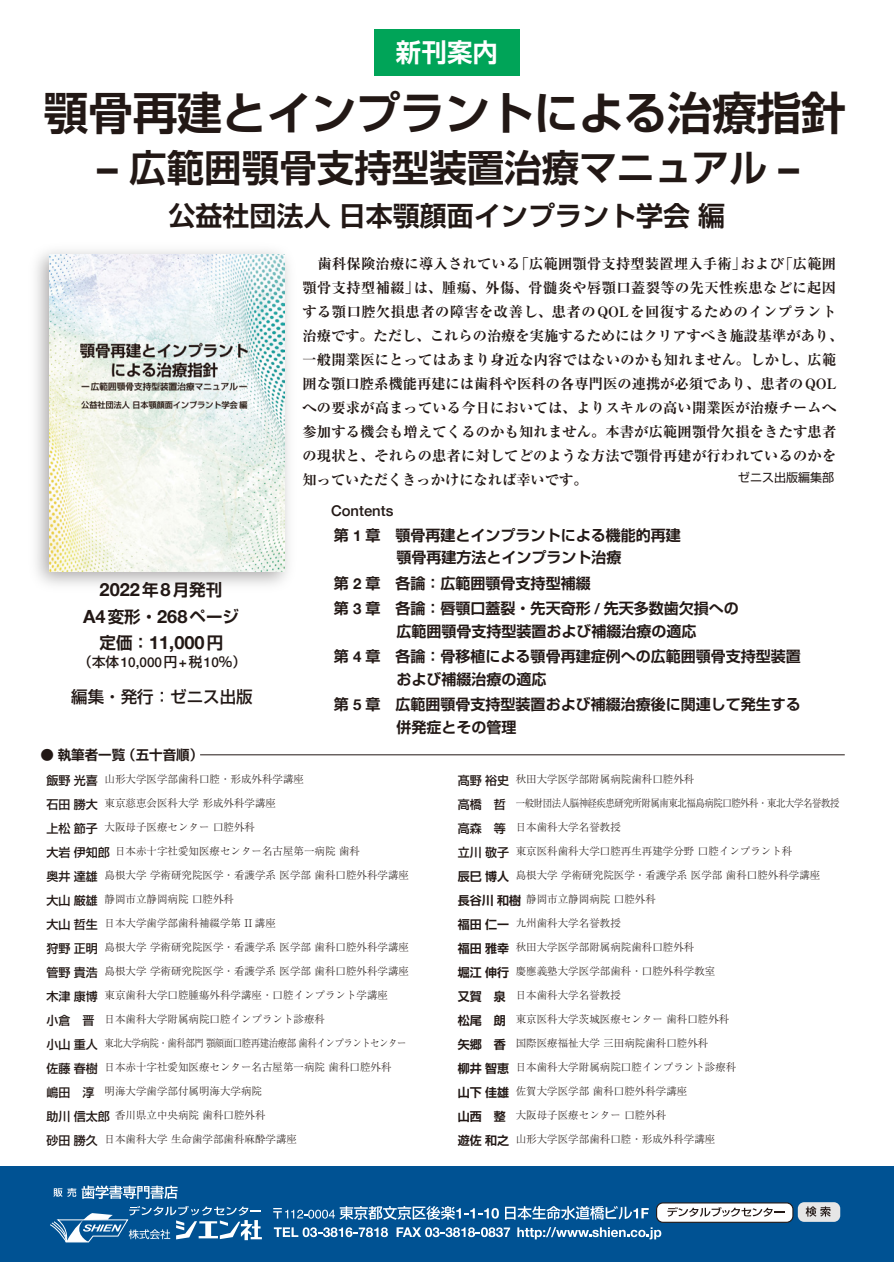
<style>
.page{position:relative;width:894px;height:1262px;background:#fff}
.page>*{position:absolute;margin:0;border:0;box-sizing:border-box;transform-origin:0 0}
.t1{font:700 45px "Shin Go Pro De";letter-spacing:-.01em;color:#221815}
.t2{font:700 37.5px "Shin Go Pro De";color:#221815}
.t3{font:700 27px "Shin Go Pro De";color:#221815}
.t4{font:700 25.5px "Shin Go Pro De";color:#fff}
.t5{font:700 18.15px "Helvetica Neue";color:#221815}
.t6{font:700 16.5px "Shin Go Pro De";color:#221815}
.t7{font:500 16.5px "Shin Go Pro";color:#221815}
.t8{font:700 15px/25.5px "Shin Go Pro De";color:#221815}
.t9{font:500 14.85px "Helvetica Neue";color:#221815}
.t10{font:700 expanded 14.25px/24px "Ryumin Pro";letter-spacing:.015em;color:#221815}
.t11{font:500 13.5px "Helvetica Neue";color:#221815}
.t12{font:700 13.5px "Shin Go Pro De";color:#221815}
.t13{font:500 12px/24px "Shin Go Pro";color:#221815}
.t14{font:700 12px/24px "Shin Go Pro De";color:#221815}
.t15{font:12px "Shin Go Pro";color:#221815}
.t16{font:300 10.5px "Ryumin Pro";color:#221815}
.t17{font:300 10.5px "Ryumin Pro";letter-spacing:-.05em;color:#221815;scale:.9 1}
.s1{font-family:"Helvetica Neue";font-size:41.25px}
.s2{font-family:"Shin Go Pro De";font-size:16.5px}
.s3{font-family:"Shin Go Pro"}
.s4{font-family:"Helvetica Neue";font-size:18.15px}
.s5{font-family:"Helvetica Neue"}
</style>
<div class="page">
<img style="left:36px;top:250px;width:253px;height:335px">
<img style="left:49px;top:255px;width:235px;height:317px">
<div style="left:0;top:1167px;width:894px;height:95px;background:#005293"></div>
<div style="left:374px;top:30px;width:145px;height:46px;background:#00a458"></div>
<hr style="left:200px;top:755px;width:645px;height:1px;background:#221815">
<svg style="left:273px;top:1206px;width:226px;height:14px"></svg>
<svg style="left:505px;top:1206px;width:144px;height:14px"></svg>
<svg style="left:274px;top:1227px;width:114px;height:10px"></svg>
<svg style="left:396px;top:1227px;width:114px;height:10px"></svg>
<svg style="left:517px;top:1227px;width:144px;height:12px"></svg>
<svg style="left:53px;top:1188px;width:23px;height:9px"></svg>
<svg style="left:82px;top:1185px;width:95px;height:14px"></svg>
<svg style="left:50px;top:1206px;width:212px;height:37px"></svg>
<div style="left:656px;top:1203px;width:137px;height:19px;background:#fff;border-radius:6px"></div>
<div style="left:656px;top:1202px;width:137px;height:21px;border:1px solid #221815;border-radius:6px"></div>
<svg style="left:667px;top:1207px;width:117px;height:10px"></svg>
<div style="left:798px;top:1202px;width:42px;height:20px;background:#e6e6e6;border-radius:6px"></div>
<svg style="left:805px;top:1206px;width:25px;height:11px"></svg>
<h3 class="t4" style="left:396px;top:32px;width:103px">新刊案内</h3>
<h1 class="t1" style="left:44px;top:76px;width:804px">顎骨再建とインプラントによる治療指針</h1>
<h2 class="t2" style="left:97px;top:137px;width:703px"><span class="s1">–</span> 広範囲顎骨支持型装置治療マニュアル <span class="s1">–</span></h2>
<h3 class="t3" style="left:169px;top:193px;width:558px">公益社団法人日本顎顔面インプラント学会編</h3>
<p class="t10" style="left:302px;top:251px;width:542px;text-indent:15px">歯科保険治療に導入されている「広範囲顎骨支持型装置埋入手術」および「広範囲顎骨支持型補綴」は、腫瘍、外傷、骨髄炎や唇顎口蓋裂等の先天性疾患などに起因する顎口腔欠損患者の障害を改善し、患者のQOLを回復するためのインプラント治療です。ただし、これらの治療を実施するためにはクリアすべき施設基準があり、一般開業医にとってはあまり身近な内容ではないのかも知れません。しかし、広範囲な顎口腔系機能再建には歯科や医科の各専門医の連携が必須であり、患者のQOLへの要求が高まっている今日においては、よりスキルの高い開業医が治療チームへ参加する機会も増えてくるのかも知れません。本書が広範囲顎骨欠損をきたす患者の現状と、それらの患者に対してどのような方法で顎骨再建が行われているのかを知っていただくきっかけになれば幸いです。</p>
<p class="t15" style="left:738px;top:468px;width:97px">ゼニス出版編集部</p>
<h3 class="t5" style="left:100px;top:576px;width:124px">2022<span class="s2">年</span>8<span class="s2">月発刊</span></h3>
<h3 class="t5" style="left:100px;top:628px;width:125px"><span class="s2">定価：</span>11,000<span class="s2">円</span></h3>
<p class="t11" style="left:79px;top:651px;width:169px"><span class="s3">（本体</span>10,000<span class="s3">円</span>+<span class="s3">税</span>10<span class="s3">％）</span></p>
<h3 class="t7" style="left:71px;top:683px;width:183px">編集・発行：ゼニス出版</h3>
<h3 class="t6" style="left:83px;top:603px;width:157px"><span class="s4">A4</span>変形・<span class="s4">268</span>ページ</h3>
<p class="t12" style="left:40px;top:744px;width:164px">● 執筆者一覧（五十音順）</p>
<h3 class="t9" style="left:331px;top:499px;width:64px">Contents</h3>
<h3 class="t8" style="left:334px;top:522px;width:348px;line-height:22.5px;text-align:center">第 <span class="s5">1</span> 章　顎骨再建とインプラントによる機能的再建顎骨再建方法とインプラント治療</h3>
<h3 class="t8" style="left:334px;top:568px;width:406px">第 <span class="s5">2</span> 章　各論：広範囲顎骨支持型補綴<br>第 <span class="s5">3</span> 章　各論：唇顎口蓋裂・先天奇形 <span class="s5">/</span> 先天多数歯欠損への</h3>
<h3 class="t8" style="left:334px;top:616px;width:468px;text-indent:63px">広範囲顎骨支持型装置および補綴治療の適応<br>第 <span class="s5">4</span> 章　各論：骨移植による顎骨再建症例への広範囲顎骨支持型装置</h3>
<h3 class="t8" style="left:334px;top:664px;width:468px;text-indent:63px">および補綴治療の適応<br>第 <span class="s5">5</span> 章　広範囲顎骨支持型装置および補綴治療後に関連して発生する</h3>
<h3 class="t8" style="left:396px;top:712px;width:121px">併発症とその管理</h3>
<p class="t13" style="left:46px;top:766px;width:65px">飯野光喜石田勝大上松節子大岩伊知郎奥井達雄大山厳雄大山哲生狩野正明管野貴浩木津康博小倉　晋<br>小山重人佐藤春樹嶋田　淳<br>助川信太郎砂田勝久</p>
<p class="t16" style="left:105px;top:771px;width:201px">山形大学医学部歯科口腔・形成外科学講座</p>
<p class="t16" style="left:105px;top:795px;width:173px">東京慈恵会医科大学 形成外科学講座</p>
<p class="t16" style="left:105px;top:819px;width:152px">大阪母子医療センター 口腔外科</p>
<p class="t16" style="left:105px;top:843px;width:257px">　日本赤十字社愛知医療センター名古屋第一病院 歯科</p>
<p class="t16" style="left:105px;top:867px;width:306px">島根大学 学術研究院医学・看護学系 医学部 歯科口腔外科学講座</p>
<p class="t16" style="left:105px;top:891px;width:131px">静岡市立静岡病院 口腔外科</p>
<p class="t16" style="left:105px;top:915px;width:173px">日本大学歯学部歯科補綴学第 II 講座</p>
<p class="t16" style="left:105px;top:939px;width:306px">島根大学 学術研究院医学・看護学系 医学部 歯科口腔外科学講座</p>
<p class="t16" style="left:105px;top:963px;width:306px">島根大学 学術研究院医学・看護学系 医学部 歯科口腔外科学講座</p>
<p class="t16" style="left:105px;top:987px;width:285px">東京歯科大学口腔腫瘍外科学講座・口腔インプラント学講座</p>
<p class="t16" style="left:105px;top:1011px;width:222px">日本歯科大学附属病院口腔インプラント診療科</p>
<p class="t17" style="left:105px;top:1035px;width:337px">東北大学病院・歯科部門 顎顔面口腔再建治療部 歯科インプラントセンター</p>
<p class="t16" style="left:105px;top:1059px;width:288px">日本赤十字社愛知医療センター名古屋第一病院 歯科口腔外科</p>
<p class="t16" style="left:105px;top:1083px;width:159px">明海大学歯学部付属明海大学病院</p>
<p class="t16" style="left:105px;top:1107px;width:162px">　香川県立中央病院 歯科口腔外科</p>
<p class="t16" style="left:105px;top:1131px;width:194px">日本歯科大学 生命歯学部歯科麻酔学講座</p>
<p class="t13" style="left:458px;top:766px;width:53px">髙野裕史高橋　哲高森　等立川敬子</p>
<p class="t14" style="left:458px;top:862px;width:65px">辰巳博人長谷川和樹福田仁一福田雅幸堀江伸行又賀　泉<br>松尾　朗<br>矢郷　香<br>柳井智恵山下佳雄山西　整<br>遊佐和之</p>
<p class="t16" style="left:516px;top:771px;width:180px">秋田大学医学部附属病院歯科口腔外科</p>
<p class="t17" style="left:516px;top:795px;width:361px">一般財団法人脳神経疾患研究所附属南東北福島病院口腔外科・東北大学名誉教授</p>
<p class="t16" style="left:516px;top:819px;width:106px">日本歯科大学名誉教授</p>
<p class="t16" style="left:516px;top:843px;width:278px">東京医科歯科大学口腔再生再建学分野 口腔インプラント科</p>
<p class="t16" style="left:516px;top:867px;width:306px">島根大学 学術研究院医学・看護学系 医学部 歯科口腔外科学講座</p>
<p class="t16" style="left:516px;top:891px;width:141px">　静岡市立静岡病院 口腔外科</p>
<p class="t16" style="left:516px;top:915px;width:106px">九州歯科大学名誉教授</p>
<p class="t16" style="left:516px;top:939px;width:180px">秋田大学医学部附属病院歯科口腔外科</p>
<p class="t16" style="left:516px;top:963px;width:201px">慶應義塾大学医学部歯科・口腔外科学教室</p>
<p class="t16" style="left:516px;top:987px;width:106px">日本歯科大学名誉教授</p>
<p class="t16" style="left:516px;top:1011px;width:215px">東京医科大学茨城医療センター 歯科口腔外科</p>
<p class="t16" style="left:516px;top:1035px;width:194px">国際医療福祉大学 三田病院歯科口腔外科</p>
<p class="t16" style="left:516px;top:1059px;width:222px">日本歯科大学附属病院口腔インプラント診療科</p>
<p class="t16" style="left:516px;top:1083px;width:173px">佐賀大学医学部 歯科口腔外科学講座</p>
<p class="t16" style="left:516px;top:1107px;width:152px">大阪母子医療センター 口腔外科</p>
<p class="t16" style="left:516px;top:1131px;width:201px">山形大学医学部歯科口腔・形成外科学講座</p>
</div>
